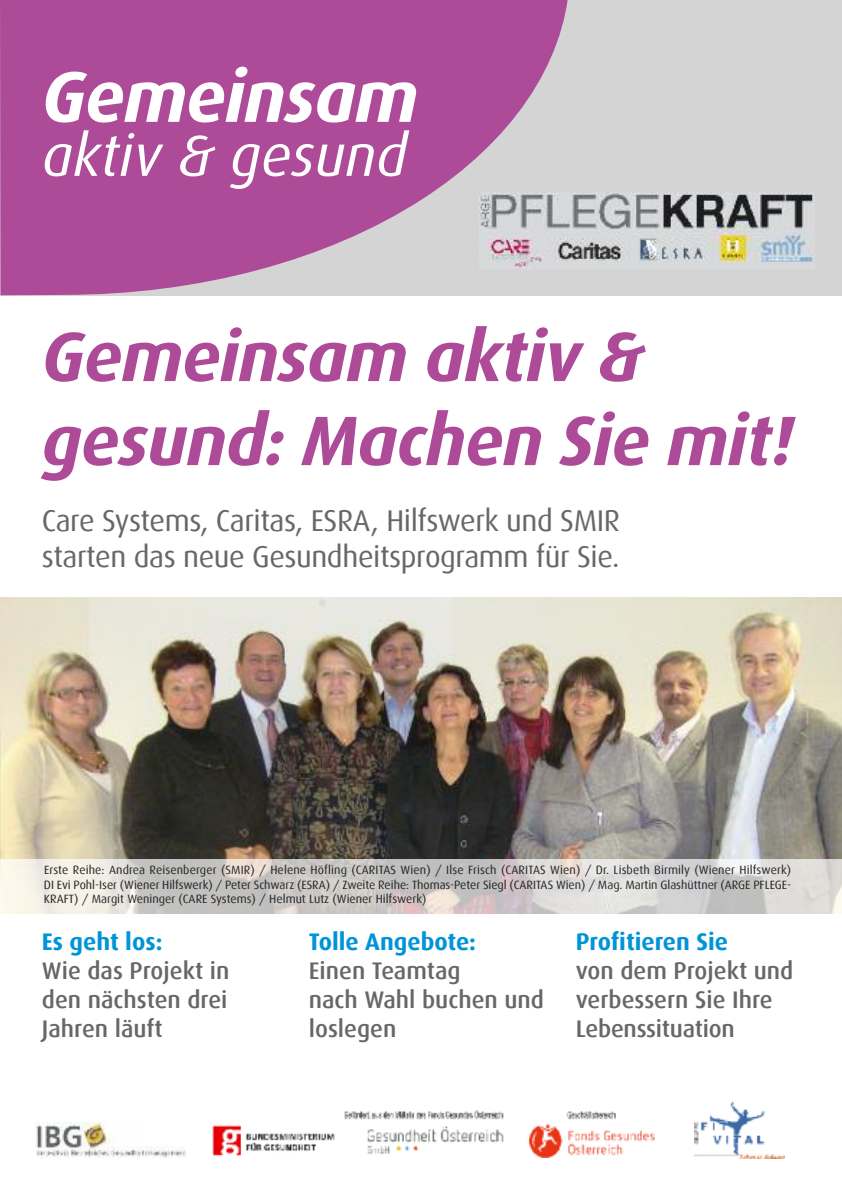
<style>
.page{position:relative;width:842px;height:1191px;background:#fff}
.page>*{position:absolute;margin:0;border:0;box-sizing:border-box;transform-origin:0 0}
.t1{font:italic 700 72px "Dax";letter-spacing:-.015em;color:#fff}
.t2{font:italic 700 70px/84px "Dax";letter-spacing:-.015em;color:#ad4b98}
.t3{font:italic 58px "Dax";color:#fff}
.t4{font:30px/36px "Dax";letter-spacing:-.015em;color:#686768}
.t5{font:500 24px/28.8px "Dax";color:#686768}
.t6{font:700 24px "Dax";color:#0094d7}
.t7{font:12px/14.4px "Dax";color:#272627;text-align:justify}
</style>
<div class="page">
<div style="left:0;top:0;width:842px;height:295px;background:#d4d4d4"></div>
<img style="left:569px;top:192px;width:246px;height:71px">
<img style="left:0;top:598px;width:842px;height:261px">
<div style="left:0;top:859px;width:842px;height:54px;background:#fff;opacity:.7"></div>
<svg style="left:0;top:0;width:569px;height:295px;fill:#ad4b98"></svg>
<img style="left:212px;top:1110px;width:443px;height:47px">
<img style="left:36px;top:1123px;width:150px;height:35px">
<img style="left:694px;top:1101px;width:90px;height:57px">
<h1 class="t1" style="left:42px;top:59px;width:378px">Gemeinsam</h1>
<h3 class="t3" style="left:42px;top:125px;width:367px">aktiv &amp; gesund</h3>
<h2 class="t2" style="left:42px;top:316px;width:754px">Gemeinsam aktiv &amp; gesund: Machen Sie mit!</h2>
<h3 class="t4" style="left:42px;top:503px;width:580px">Care Systems, Caritas, ESRA, Hilfswerk und SMIR starten das neue Gesundheitsprogramm für Sie.</h3>
<p class="t7" style="left:44px;top:863px;width:749px">Erste Reihe: Andrea Reisenberger (SMIR) / Helene Höfling (CARITAS Wien) / Ilse Frisch (CARITAS Wien) / Dr. Lisbeth Birmily (Wiener Hilfswerk)<br>DI Evi Pohl-Iser (Wiener Hilfswerk) / Peter Schwarz (ESRA) / Zweite Reihe: Thomas-Peter Siegl (CARITAS Wien) / Mag. Martin Glashüttner (ARGE PFLEGE-KRAFT) / Margit Weninger (CARE Systems) / Helmut Lutz (Wiener Hilfswerk)</p>
<h3 class="t6" style="left:42px;top:929px;width:122px">Es geht los:</h3>
<h3 class="t5" style="left:42px;top:956px;width:189px;text-align:justify">Wie das Projekt in den nächsten drei Jahren läuft</h3>
<h3 class="t6" style="left:309px;top:929px;width:169px">Tolle Angebote:</h3>
<h3 class="t5" style="left:309px;top:956px;width:237px">Einen Teamtag<br>nach Wahl buchen und loslegen</h3>
<h3 class="t6" style="left:576px;top:929px;width:154px">Profitieren Sie</h3>
<h3 class="t5" style="left:576px;top:956px;width:219px">von dem Projekt und verbessern Sie Ihre<br>Lebenssituation</h3>
</div>
